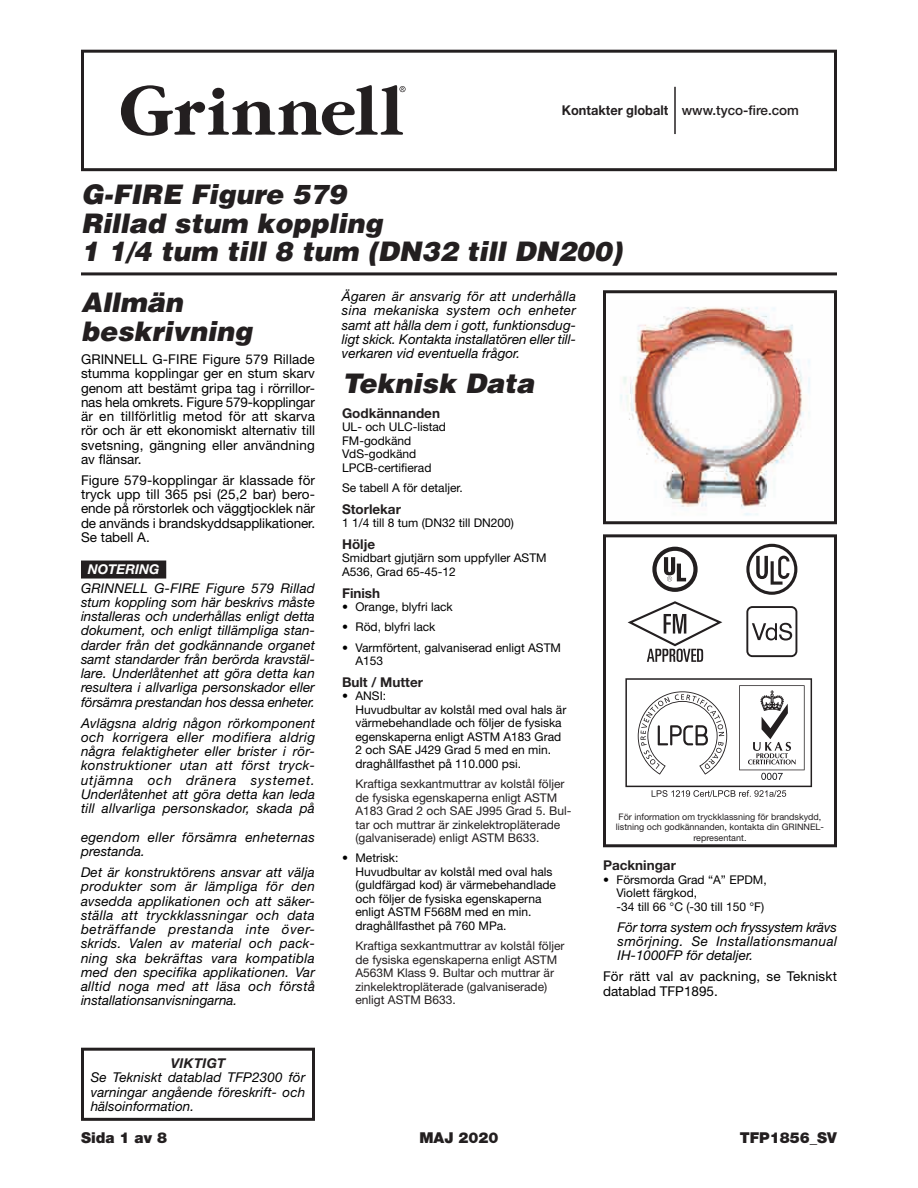
<style>
.page{position:relative;width:918px;height:1188px;background:#fff}
.page>*{position:absolute;margin:0;border:0;box-sizing:border-box;transform-origin:0 0}
.t1{font:italic 900 27px/28.8px "Helvetica";color:#231f20}
.t2{font:900 15px "Helvetica Neue LT Std";color:#231f20}
.t3{font:italic 13.5px/14.2px "Helvetica Neue";color:#000;text-align:justify}
.t4{font:13.5px/14.2px "Helvetica Neue";color:#000;text-align:justify}
.t5{font:italic 13.5px/14.2px "Helvetica Neue LT Std";letter-spacing:.025em;color:#000;text-align:justify}
.t6{font:700 13.5px "Helvetica Neue LT Std";color:#231f20}
.t7{font:italic 13.5px/14.2px "Helvetica Neue";letter-spacing:.025em;color:#000}
.t8{font:500 13.5px "Helvetica Neue LT Std";color:#231f20}
.t9{font:italic 700 13.5px "Helvetica Neue LT Std";color:#fff}
.t10{font:italic 700 13.5px "Helvetica Neue";letter-spacing:.02em;color:#231f20}
.t11{font:12px/13.5px "Helvetica Neue";color:#000}
.t12{font:12px/13.5px "Helvetica Neue LT Std";color:#231f20}
.t13{font:9px/10.5px "Helvetica Neue LT Std";color:#231f20;text-align:center}
.s1{font-weight:700}
</style>
<div class="page">
<div style="left:81px;top:50px;width:756px;height:121px;border:3px solid #231f20"></div>
<hr style="left:81px;top:272px;width:756px;height:3px;background:#231f20">
<hr style="left:674px;top:87px;width:2px;height:47px;background:#231f20">
<svg style="left:121px;top:85px;width:285px;height:51px"></svg>
<div style="left:81px;top:1048px;width:234px;height:73px;border:3px solid #231f20"></div>
<div style="left:603px;top:534px;width:234px;height:313px;border:3px solid #231f20"></div>
<div style="left:81px;top:561px;width:85px;height:18px;background:#231f20"></div>
<img style="left:620px;top:307px;width:190px;height:209px">
<div style="left:603px;top:290px;width:234px;height:234px;border:3px solid #231f20"></div>
<svg style="left:628px;top:601px;width:94px;height:61px"></svg>
<svg style="left:746px;top:544px;width:51px;height:51px"></svg>
<svg style="left:652px;top:547px;width:46px;height:45px"></svg>
<svg style="left:746px;top:606px;width:51px;height:51px"></svg>
<svg style="left:625px;top:678px;width:187px;height:119px"></svg>
<p class="t8" style="left:562px;top:102px;width:239px"><span class="s1">Kontakter globalt</span> www.tyco-fire.com</p>
<h1 class="t1" style="left:81px;top:179px;width:543px">G-FIRE Figure 579<br>Rillad stum koppling<br>1 1/4 tum till 8 tum (DN32 till DN200)</h1>
<h1 class="t1" style="left:81px;top:287px;width:173px">Allmän beskrivning</h1>
<p class="t4" style="left:81px;top:352px;width:236px">GRINNELL G-FIRE Figure 579 Rillade stumma kopplingar ger en stum skarv genom att bestämt gripa tag i rörrillor&shy;nas hela omkrets. Figure 579-kopplingar är en tillförlitlig metod för att skarva rör och är ett ekonomiskt alternativ till svetsning, gängning eller användning av flänsar.</p>
<p class="t4" style="left:81px;top:473px;width:236px">Figure 579-kopplingar är klassade för tryck upp till 365 psi (25,2 bar) bero&shy;ende på rörstorlek och väggtjocklek när de används i brandskyddsapplikationer.<br>Se tabell A.</p>
<p class="t9" style="left:88px;top:561px;width:73px">NOTERING</p>
<p class="t3" style="left:81px;top:581px;width:236px">GRINNELL G-FIRE Figure 579 Rillad stum koppling som här beskrivs måste installeras och underhållas enligt detta dokument, och enligt tillämpliga stan&shy;darder från det godkännande organet samt standarder från berörda kravstäl&shy;lare. Underlåtenhet att göra detta kan resultera i allvarliga personskador eller försämra prestandan hos dessa enheter.</p>
<p class="t3" style="left:81px;top:716px;width:236px">Avlägsna aldrig någon rörkomponent och korrigera eller modifiera aldrig några felaktigheter eller brister i rör&shy;konstruktioner utan att först tryck&shy;utjämna och dränera systemet.<br>Underlåtenhet att göra detta kan leda till allvarliga personskador, skada på</p>
<p class="t7" style="left:81px;top:830px;width:235px">egendom eller försämra enheternas prestanda.</p>
<p class="t3" style="left:81px;top:865px;width:236px">Det är konstruktörens ansvar att välja produkter som är lämpliga för den avsedda applikationen och att säker&shy;ställa att tryckklassningar och data beträffande prestanda inte över&shy;skrids. Valen av material och pack&shy;ning ska bekräftas vara kompatibla med den specifika applikationen. Var alltid noga med att läsa och förstå installationsanvisningarna.</p>
<p class="t10" style="left:171px;top:1055px;width:56px">VIKTIGT</p>
<p class="t3" style="left:91px;top:1070px;width:216px">Se Tekniskt datablad TFP2300 för varningar angående föreskrift- och hälsoinformation.</p>
<p class="t3" style="left:342px;top:289px;width:236px">Ägaren är ansvarig för att underhålla sina mekaniska system och enheter samt att hålla dem i gott, funktionsdug&shy;ligt skick. Kontakta installatören eller till&shy;verkaren vid eventuella frågor.</p>
<h1 class="t1" style="left:342px;top:369px;width:194px">Teknisk Data</h1>
<p class="t6" style="left:342px;top:404px;width:100px">Godkännanden</p>
<p class="t11" style="left:342px;top:420px;width:106px">UL- och ULC-listad<br>FM-godkänd<br>VdS-godkänd<br>LPCB-certifierad</p>
<p class="t11" style="left:342px;top:481px;width:122px">Se tabell A för detaljer.</p>
<p class="t6" style="left:342px;top:500px;width:60px">Storlekar</p>
<p class="t11" style="left:342px;top:516px;width:174px">1 1/4 till 8 tum (DN32 till DN200)</p>
<p class="t6" style="left:342px;top:536px;width:35px">Hölje</p>
<p class="t11" style="left:342px;top:551px;width:206px">Smidbart gjutjärn som uppfyller ASTM<br>A536, Grad 65-45-12</p>
<p class="t6" style="left:342px;top:584px;width:40px">Finish</p>
<p class="t11" style="left:342px;top:600px;width:112px">• Orange, blyfri lack</p>
<p class="t11" style="left:342px;top:620px;width:95px">• Röd, blyfri lack</p>
<p class="t11" style="left:356px;top:640px;width:207px;text-indent:-14px">• Varmförtent, galvaniserad enligt ASTM<br>A153</p>
<p class="t6" style="left:342px;top:674px;width:83px">Bult / Mutter</p>
<p class="t11" style="left:356px;top:689px;width:212px;text-indent:-14px">• ANSI:<br>Huvudbultar av kolstål med oval hals är värmebehandlade och följer de fysiska egenskaperna enligt ASTM A183 Grad<br>2 och SAE J429 Grad 5 med en min. draghållfasthet på 110.000 psi.</p>
<p class="t12" style="left:356px;top:777px;width:217px">Kraftiga sexkantmuttrar av kolstål följer de fysiska egenskaperna enligt ASTM A183 Grad 2 och SAE J995 Grad 5. Bul&shy;tar och muttrar är zinkelektropläterade (galvaniserade) enligt ASTM B633.</p>
<p class="t11" style="left:356px;top:851px;width:202px;text-indent:-14px">• Metrisk:<br>Huvudbultar av kolstål med oval hals (guldfärgad kod) är värmebehandlade och följer de fysiska egenskaperna enligt ASTM F568M med en min. draghållfasthet på 760 MPa.</p>
<p class="t12" style="left:356px;top:939px;width:211px">Kraftiga sexkantmuttrar av kolstål följer de fysiska egenskaperna enligt ASTM A563M Klass 9. Bultar och muttrar är zinkelektropläterade (galvaniserade) enligt ASTM B633.</p>
<p class="t13" style="left:616px;top:811px;width:210px">För information om tryckklassning för brandskydd, listning och godkännanden, kontakta din GRINNEL&shy;representant.</p>
<p class="t6" style="left:603px;top:857px;width:74px">Packningar</p>
<p class="t11" style="left:616px;top:873px;width:152px;text-indent:-14px">• Försmorda Grad “A” EPDM,<br>Violett färgkod,<br>-34 till 66 °C (-30 till 150 °F)</p>
<p class="t5" style="left:618px;top:920px;width:221px">För torra system och fryssystem krävs smörjning. Se Installationsmanual IH-1000FP för detaljer.</p>
<p class="t4" style="left:603px;top:969px;width:235px">För rätt val av packning, se Tekniskt datablad TFP1895.</p>
<p class="t2" style="left:81px;top:1128px;width:88px">Sida 1 av 8</p>
<p class="t2" style="left:419px;top:1128px;width:81px">MAJ 2020</p>
<p class="t2" style="left:740px;top:1128px;width:99px">TFP1856_SV</p>
</div>
